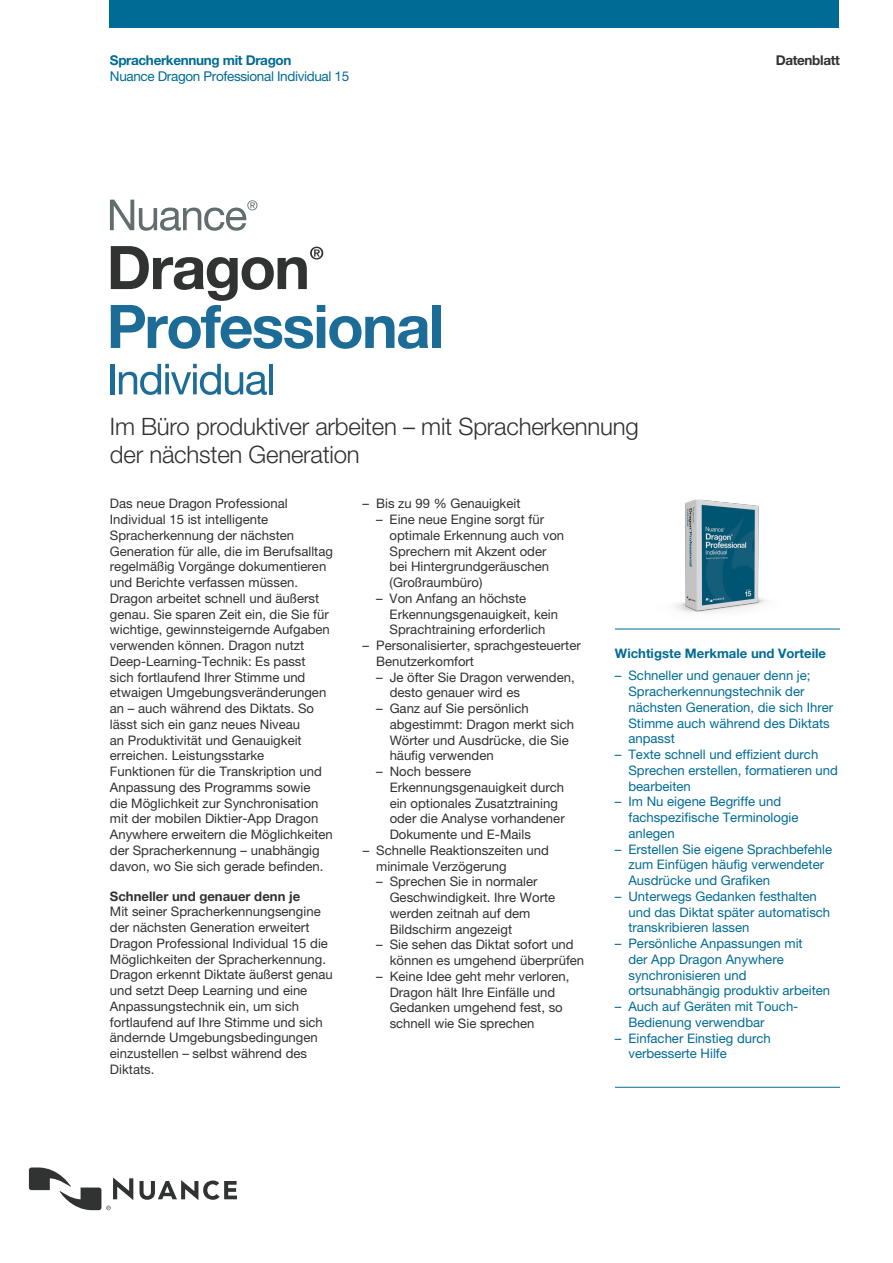
<style>
.page{position:relative;width:893px;height:1263px;background:#fff}
.page>*{position:absolute;margin:0;border:0;box-sizing:border-box;transform-origin:0 0}
.t1{font:300 24px/28.8px "Helvetica Neue LT Pro";letter-spacing:-.01em;color:#323132}
.t2{font:13.5px "Helvetica Neue LT Pro";letter-spacing:-.025em;color:#006b95}
.t3{font:700 13.5px "Helvetica Neue LT Pro";letter-spacing:-.025em;color:#006b95}
.t4{font:700 13.5px "Helvetica Neue LT Pro";letter-spacing:-.025em;color:#323132}
.t5{font:13.2px/15.8px "Helvetica Neue LT Pro";color:#323132}
.t6{font:13.2px/15.8px "Helvetica Neue LT Pro";color:#006b95}
.t7{font:700 13.2px "Helvetica Neue LT Pro";color:#006b95}
.t8{font:700 13.2px "Helvetica Neue LT Pro";color:#323132}
</style>
<div class="page">
<hr style="left:615px;top:629px;width:225px;height:1px;background:#006b95">
<hr style="left:615px;top:1087px;width:225px;height:1px;background:#006b95">
<svg style="left:110px;top:200px;width:147px;height:31px"></svg>
<svg style="left:111px;top:246px;width:317px;height:103px"></svg>
<div style="left:433px;top:305px;width:8px;height:43px;background:#1d6c97"></div>
<hr style="left:110px;top:364px;width:4px;height:30px;background:#1d6c97">
<svg style="left:119px;top:364px;width:148px;height:31px"></svg>
<hr style="left:269px;top:364px;width:4px;height:30px;background:#1d6c97">
<div style="left:110px;top:0;width:729px;height:28px;background:#006b95"></div>
<svg style="left:139px;top:1180px;width:98px;height:20px"></svg>
<svg style="left:29px;top:1167px;width:104px;height:43px"></svg>
<img style="left:642px;top:499px;width:161px;height:131px">
<p class="t3" style="left:110px;top:52px;width:183px">Spracherkennung mit Dragon</p>
<p class="t2" style="left:110px;top:68px;width:241px">Nuance Dragon Professional Individual 15</p>
<h1 class="t1" style="left:110px;top:411px;width:530px">Im Büro produktiver arbeiten – mit Spracherkennung der nächsten Generation</h1>
<p class="t4" style="left:776px;top:52px;width:66px">Datenblatt</p>
<p class="t5" style="left:110px;top:496px;width:225px">Das neue Dragon Professional Individual 15 ist intelligente Spracherkennung der nächsten Generation für alle, die im Berufsalltag regelmäßig Vorgänge dokumentieren und Berichte verfassen müssen.<br>Dragon arbeitet schnell und äußerst genau. Sie sparen Zeit ein, die Sie für wichtige, gewinnsteigernde Aufgaben verwenden können. Dragon nutzt Deep-Learning-Technik: Es passt<br>sich fortlaufend Ihrer Stimme und etwaigen Umgebungsveränderungen an – auch während des Diktats. So lässt sich ein ganz neues Niveau<br>an Produktivität und Genauigkeit erreichen. Leistungsstarke<br>Funktionen für die Transkription und Anpassung des Programms sowie<br>die Möglichkeit zur Synchronisation mit der mobilen Diktier-App Dragon Anywhere erweitern die Möglichkeiten der Spracherkennung – unabhängig davon, wo Sie sich gerade befinden.</p>
<p class="t8" style="left:110px;top:888px;width:192px">Schneller und genauer denn je</p>
<p class="t5" style="left:110px;top:904px;width:224px">Mit seiner Spracherkennungsengine der nächsten Generation erweitert Dragon Professional Individual 15 die Möglichkeiten der Spracherkennung.<br>Dragon erkennt Diktate äußerst genau und setzt Deep Learning und eine Anpassungstechnik ein, um sich fortlaufend auf Ihre Stimme und sich ändernde Umgebungsbedingungen einzustellen – selbst während des Diktats.</p>
<p class="t5" style="left:363px;top:496px;width:159px">– Bis zu 99 % Genauigkeit</p>
<p class="t5" style="left:390px;top:511px;width:176px;text-indent:-14px">– Eine neue Engine sorgt für optimale Erkennung auch von<br>Sprechern mit Akzent oder bei Hintergrundgeräuschen (Großraumbüro)</p>
<p class="t5" style="left:390px;top:590px;width:170px;text-indent:-14px">– Von Anfang an höchste<br>Erkennungsgenauigkeit, kein<br>Sprachtraining erforderlich</p>
<p class="t5" style="left:376px;top:637px;width:206px;text-indent:-14px">– Personalisierter, sprachgesteuerter<br>Benutzerkomfort</p>
<p class="t5" style="left:390px;top:669px;width:186px;text-indent:-14px">– Je öfter Sie Dragon verwenden, desto genauer wird es</p>
<p class="t5" style="left:390px;top:700px;width:186px;text-indent:-14px">– Ganz auf Sie persönlich abgestimmt: Dragon merkt sich<br>Wörter und Ausdrücke, die Sie häufig verwenden</p>
<p class="t5" style="left:390px;top:763px;width:177px;text-indent:-14px">– Noch bessere<br>Erkennungsgenauigkeit durch ein optionales Zusatztraining oder die Analyse vorhandener<br>Dokumente und E-Mails</p>
<p class="t5" style="left:376px;top:842px;width:174px;text-indent:-14px">– Schnelle Reaktionszeiten und minimale Verzögerung</p>
<p class="t5" style="left:390px;top:874px;width:167px;text-indent:-14px">– Sprechen Sie in normaler<br>Geschwindigkeit. Ihre Worte werden zeitnah auf dem<br>Bildschirm angezeigt</p>
<p class="t5" style="left:390px;top:937px;width:196px;text-indent:-14px">– Sie sehen das Diktat sofort und können es umgehend überprüfen</p>
<p class="t5" style="left:390px;top:968px;width:181px;text-indent:-14px">– Keine Idee geht mehr verloren,<br>Dragon hält Ihre Einfälle und<br>Gedanken umgehend fest, so schnell wie Sie sprechen</p>
<p class="t7" style="left:615px;top:645px;width:213px">Wichtigste Merkmale und Vorteile</p>
<p class="t6" style="left:628px;top:668px;width:206px;text-indent:-14px">– Schneller und genauer denn je;<br>Spracherkennungstechnik der nächsten Generation, die sich Ihrer<br>Stimme auch während des Diktats anpasst</p>
<p class="t6" style="left:628px;top:746px;width:211px;text-indent:-14px">– Texte schnell und effizient durch<br>Sprechen erstellen, formatieren und bearbeiten</p>
<p class="t6" style="left:628px;top:794px;width:172px;text-indent:-14px">– Im Nu eigene Begriffe und fachspezifische Terminologie anlegen</p>
<p class="t6" style="left:628px;top:841px;width:205px;text-indent:-14px">– Erstellen Sie eigene Sprachbefehle zum Einfügen häufig verwendeter<br>Ausdrücke und Grafiken</p>
<p class="t6" style="left:628px;top:888px;width:203px;text-indent:-14px">– Unterwegs Gedanken festhalten und das Diktat später automatisch transkribieren lassen</p>
<p class="t6" style="left:628px;top:935px;width:203px;text-indent:-14px">– Persönliche Anpassungen mit<br>der App Dragon Anywhere synchronisieren und ortsunabhängig produktiv arbeiten</p>
<p class="t6" style="left:628px;top:998px;width:171px;text-indent:-14px">– Auch auf Geräten mit Touch-<br>Bedienung verwendbar</p>
<p class="t6" style="left:628px;top:1030px;width:144px;text-indent:-14px">– Einfacher Einstieg durch verbesserte Hilfe</p>
</div>
